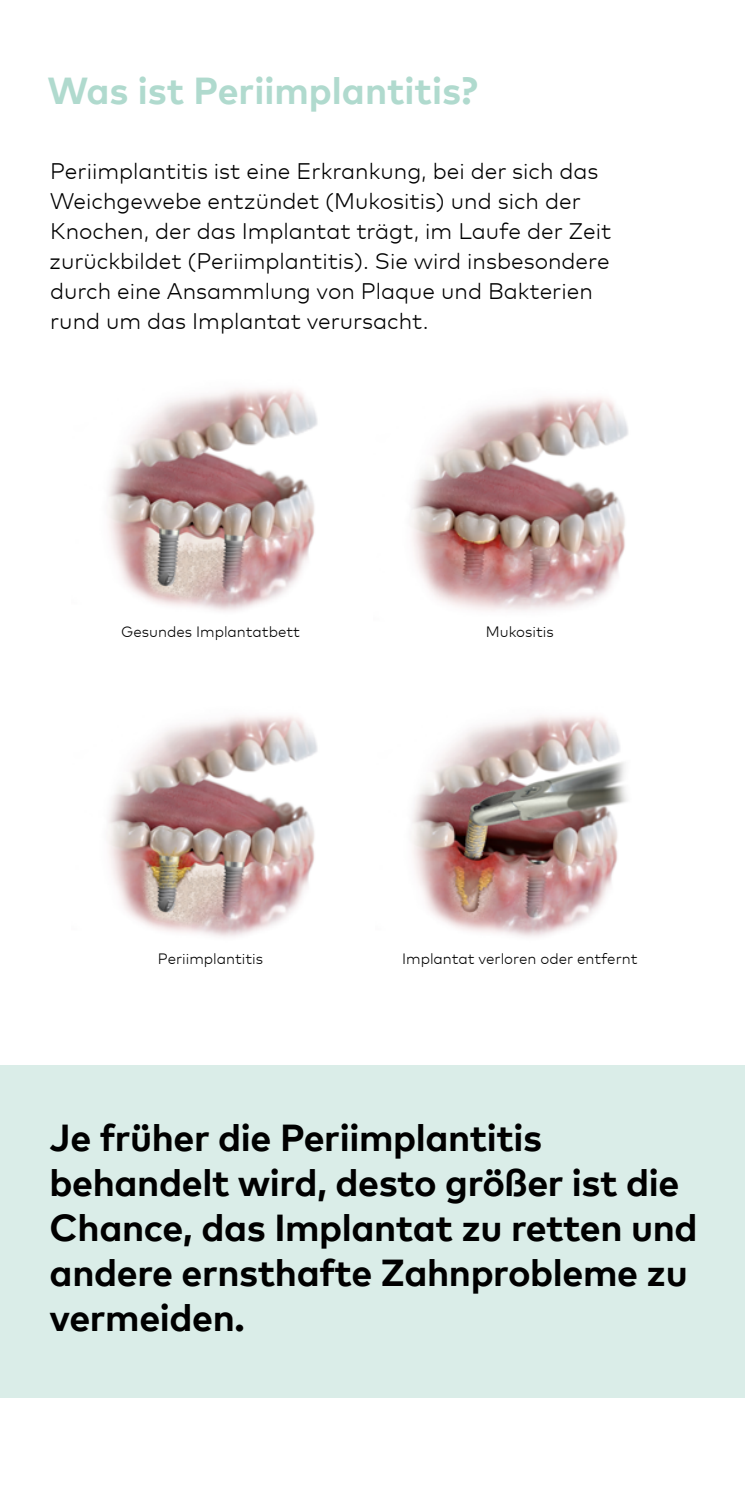
<style>
.page{position:relative;width:745px;height:1489px;background:#fff}
.page>*{position:absolute;margin:0;border:0;box-sizing:border-box;transform-origin:0 0}
.t1{font:700 37.5px/45px "Mark Pro";letter-spacing:-.01em;color:#000}
.t2{font:700 37.5px "Mark Pro";color:#b0dace}
.t3{font:300 22.5px/30px "Mark Pro";color:#000}
.t4{font:300 15px "Mark Pro";color:#000}
</style>
<div class="page">
<div style="left:0;top:1064px;width:744px;height:333px;background:#daede8"></div>
<img style="left:108px;top:389px;width:210px;height:222px">
<img style="left:108px;top:716px;width:210px;height:221px">
<img style="left:411px;top:397px;width:217px;height:214px">
<img style="left:412px;top:716px;width:215px;height:221px">
<h1 class="t2" style="left:48px;top:62px;width:431px">Was ist Periimplantitis?</h1>
<p class="t3" style="left:49px;top:154px;width:563px">Periimplantitis ist eine Erkrankung, bei der sich das Weichgewebe entzündet (Mukositis) und sich der Knochen, der das Implantat trägt, im Laufe der Zeit zurückbildet (Periimplantitis). Sie wird insbesondere durch eine Ansammlung von Plaque und Bakterien rund um das Implantat verursacht.</p>
<p class="t4" style="left:121px;top:621px;width:180px">Gesundes Implantatbett</p>
<p class="t4" style="left:485px;top:621px;width:69px">Mukositis</p>
<p class="t4" style="left:158px;top:947px;width:106px">Periimplantitis</p>
<p class="t4" style="left:402px;top:947px;width:237px">Implantat verloren oder entfernt</p>
<h1 class="t1" style="left:50px;top:1111px;width:649px">Je früher die Periimplantitis behandelt wird, desto größer ist die<br>Chance, das Implantat zu retten und andere ernsthafte Zahnprobleme zu vermeiden.</h1>
</div>
